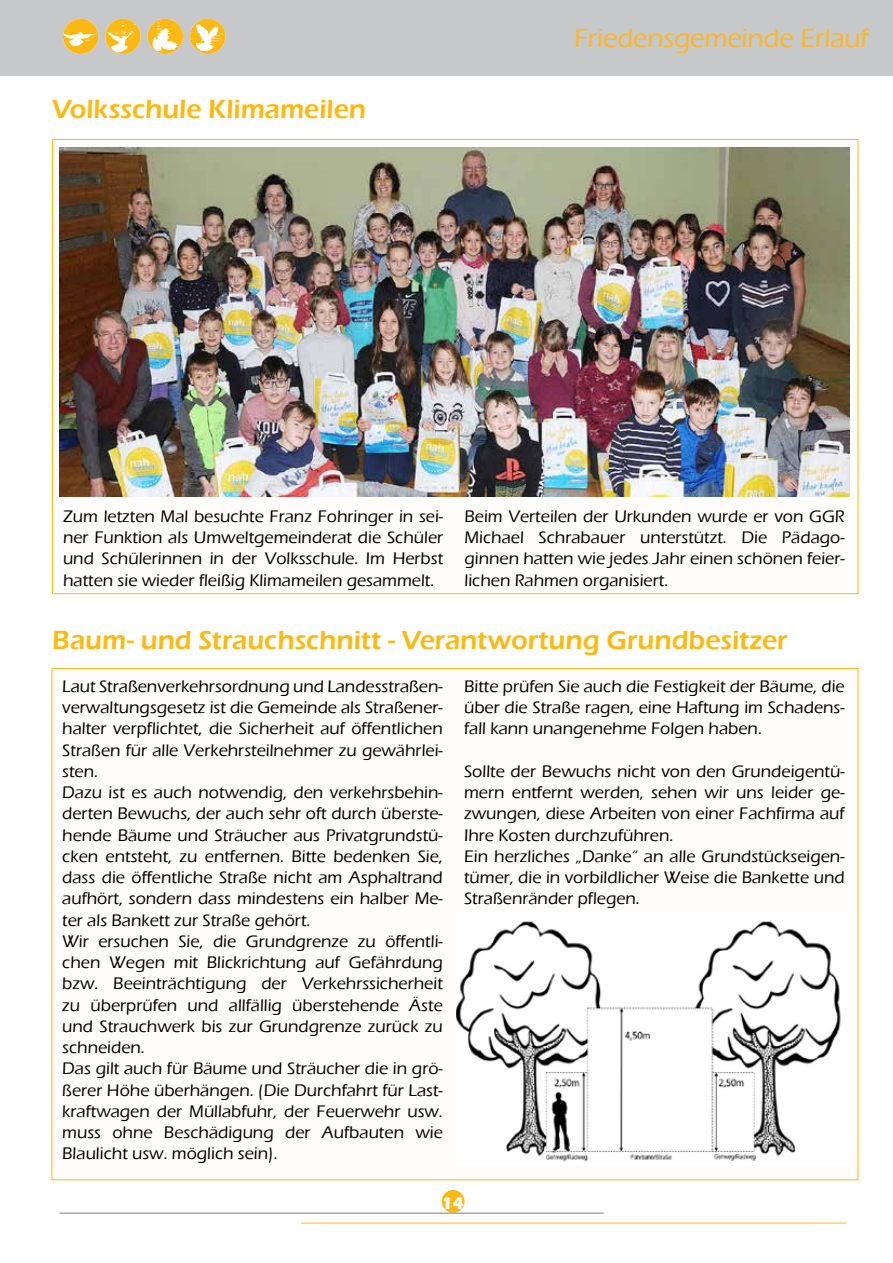
<style>
.page{position:relative;width:893px;height:1263px;background:#fff}
.page>*{position:absolute;margin:0;border:0;box-sizing:border-box;transform-origin:0 0}
.t1{font:600 27px "Eras ITC";color:#fdb913}
.t2{font:500 27px "Eras ITC";letter-spacing:-.005em;color:#fbb729}
.t3{font:500 17.25px/21.3px "Eras ITC";color:#000;text-align:justify}
.t4{font:700 17.25px "Eras ITC";color:#fff}
</style>
<div class="page">
<div style="left:0;top:0;width:893px;height:75px;background:#c7c8ca"></div>
<img style="left:63px;top:19px;width:35px;height:35px;border-radius:18px">
<img style="left:105px;top:19px;width:36px;height:35px;border-radius:18px">
<img style="left:148px;top:19px;width:35px;height:35px;border-radius:18px">
<img style="left:190px;top:19px;width:35px;height:35px;border-radius:18px">
<div style="left:442px;top:1190px;width:23px;height:23px;background:#fdb913;border-radius:50%"></div>
<hr style="left:301px;top:1223px;width:545px;height:1px;background:#fdb913">
<hr style="left:60px;top:1212px;width:544px;height:2px;background:#a7a9ac">
<div style="left:52px;top:139px;width:806px;height:455px;background:#fffcfc;border:1px solid #fdb913"></div>
<div style="left:52px;top:668px;width:806px;height:512px;background:#fffcfc;border:1px solid #fdb913"></div>
<img style="left:60px;top:148px;width:790px;height:348px">
<img style="left:456px;top:921px;width:385px;height:241px">
<h1 class="t1" style="left:52px;top:94px;width:316px">Volksschule Klimameilen</h1>
<h1 class="t2" style="left:574px;top:23px;width:296px">Friedensgemeinde Erlauf</h1>
<p class="t3" style="left:63px;top:506px;width:382px">Zum letzten Mal besuchte Franz Fohringer in sei&shy;ner Funktion als Umweltgemeinderat die Schüler und Schülerinnen in der Volksschule. Im Herbst hatten sie wieder fleißig Klimameilen gesammelt.</p>
<p class="t3" style="left:464px;top:506px;width:382px">Beim Verteilen der Urkunden wurde er von GGR Michael Schrabauer unterstützt. Die Pädago&shy;ginnen hatten wie jedes Jahr einen schönen feier&shy;lichen Rahmen organisiert.</p>
<h1 class="t1" style="left:52px;top:625px;width:737px">Baum- und Strauchschnitt - Verantwortung Grundbesitzer</h1>
<p class="t3" style="left:62px;top:676px;width:382px;text-align:left">Laut Straßenverkehrsordnung und Landesstraßen&shy;verwaltungsgesetz ist die Gemeinde als Straßener&shy;halter verpflichtet, die Sicherheit auf öffentlichen Straßen für alle Verkehrsteilnehmer zu gewährlei&shy;sten.<br>Dazu ist es auch notwendig, den verkehrsbehin&shy;derten Bewuchs, der auch sehr oft durch überste&shy;hende Bäume und Sträucher aus Privatgrundstü&shy;cken entsteht, zu entfernen. Bitte bedenken Sie, dass die öffentliche Straße nicht am Asphaltrand aufhört, sondern dass mindestens ein halber Me&shy;ter als Bankett zur Straße gehört.<br>Wir ersuchen Sie, die Grundgrenze zu öffentli&shy;chen Wegen mit Blickrichtung auf Gefährdung bzw. Beeinträchtigung der Verkehrssicherheit zu überprüfen und allfällig überstehende Äste und Strauchwerk bis zur Grundgrenze zurück zu schneiden.<br>Das gilt auch für Bäume und Sträucher die in grö&shy;ßerer Höhe überhängen. (Die Durchfahrt für Last&shy;kraftwagen der Müllabfuhr, der Feuerwehr usw. muss ohne Beschädigung der Aufbauten wie Blaulicht usw. möglich sein).</p>
<p class="t3" style="left:464px;top:675px;width:382px">Bitte prüfen Sie auch die Festigkeit der Bäume, die über die Straße ragen, eine Haftung im Schadens&shy;fall kann unangenehme Folgen haben.</p>
<p class="t3" style="left:464px;top:760px;width:382px;text-align:left">Sollte der Bewuchs nicht von den Grundeigentü&shy;mern entfernt werden, sehen wir uns leider ge&shy;zwungen, diese Arbeiten von einer Fachfirma auf Ihre Kosten durchzuführen.<br>Ein herzliches „Danke“ an alle Grundstückseigen&shy;tümer, die in vorbildlicher Weise die Bankette und Straßenränder pflegen.</p>
<p class="t4" style="left:442px;top:1193px;width:24px">14</p>
</div>
